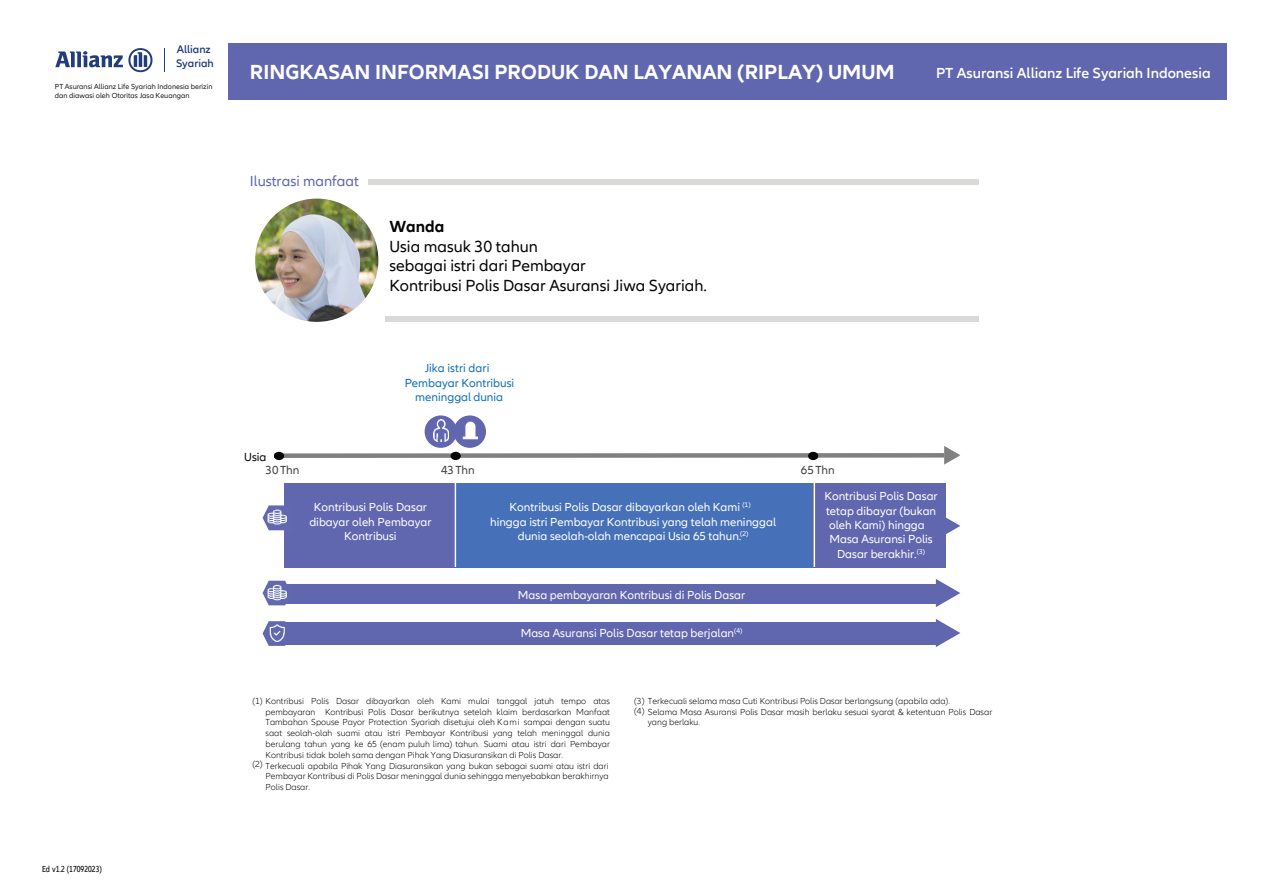
<style>
.page{position:relative;width:1263px;height:893px;background:#fff}
.page>*{position:absolute;margin:0;border:0;box-sizing:border-box;transform-origin:0 0}
.t1{font:700 21px "Allianz Neo";color:#fff}
.t2{font:16.5px/19.8px "Allianz Neo";color:#040503}
.t3{font:700 16.5px "Allianz Neo";color:#040503}
.t4{font:600 15px "Allianz Neo";color:#fff}
.t5{font:15px "Allianz Neo";color:#6067af}
.t6{font:12px/14.4px "Allianz Neo";color:#fff;text-align:center}
.t7{font:12px/14.4px "Allianz Neo";color:#1070b9;text-align:center}
.t8{font:12px "Allianz Neo";color:#404040}
.t9{font:12px "Allianz Neo";color:#040503}
.t10{font:600 11.25px "Allianz Neo";color:#213d7c}
.t11{font:300 9px/10.8px "Allianz Neo";color:#040503}
.t12{font:condensed 9px "Allianz Neo";color:#040503}
.t13{font:7.5px/9px "Allianz Neo";color:#201d1e}
</style>
<div class="page">
<img style="left:255px;top:199px;width:123px;height:123px;border-radius:62px">
<div style="left:368px;top:180px;width:610px;height:5px;background:#dad9d8"></div>
<div style="left:385px;top:316px;width:593px;height:6px;background:#dad9d8"></div>
<div style="left:284px;top:584px;width:652px;height:20px;background:#6067af"></div>
<div style="left:274px;top:453px;width:670px;height:5px;background:#7f807f"></div>
<div style="left:274px;top:452px;width:10px;height:8px;background:#040503;border-radius:50%"></div>
<img style="left:262px;top:580px;width:25px;height:26px">
<div style="left:808px;top:452px;width:10px;height:8px;background:#040503;border-radius:50%"></div>
<div style="left:450px;top:452px;width:11px;height:8px;background:#040503;border-radius:50%"></div>
<div style="left:284px;top:483px;width:172px;height:85px;background:#6067af"></div>
<img style="left:262px;top:505px;width:25px;height:26px">
<div style="left:455px;top:483px;width:358px;height:85px;background:#4671b8"></div>
<div style="left:425px;top:415px;width:32px;height:33px;background:#6067af;border-radius:50%"></div>
<img style="left:433px;top:420px;width:15px;height:21px">
<div style="left:454px;top:415px;width:32px;height:33px;background:#6067af;border-radius:50%"></div>
<img style="left:463px;top:421px;width:15px;height:19px">
<div style="left:284px;top:622px;width:652px;height:23px;background:#6067af"></div>
<svg style="left:263px;top:621px;width:23px;height:25px"></svg>
<img style="left:269px;top:624px;width:17px;height:17px">
<svg style="left:936px;top:619px;width:24px;height:28px"></svg>
<svg style="left:944px;top:446px;width:16px;height:19px"></svg>
<svg style="left:936px;top:579px;width:24px;height:28px"></svg>
<div style="left:813px;top:483px;width:133px;height:85px;background:#6067af"></div>
<svg style="left:946px;top:517px;width:14px;height:17px"></svg>
<hr style="left:455px;top:483px;width:1px;height:84px;background:#fff">
<hr style="left:814px;top:483px;width:1px;height:84px;background:#fff">
<div style="left:228px;top:43px;width:998px;height:56px;background:#6067af"></div>
<svg style="left:55px;top:48px;width:110px;height:25px"></svg>
<p class="t10" style="left:177px;top:43px;width:36px">Allianz</p>
<p class="t10" style="left:176px;top:57px;width:39px">Syariah</p>
<p class="t13" style="left:55px;top:82px;width:159px">PT Asuransi Allianz Life Syariah Indonesia berizin dan diawasi oleh Otoritas Jasa Keuangan</p>
<p class="t13" style="left:131px;top:83px;width:57px">Indonesia berizin</p>
<p class="t12" style="left:42px;top:863px;width:61px">Ed v1.2 (17092023)</p>
<p class="t12" style="left:61px;top:863px;width:25px">9 5 7</p>
<p class="t12" style="left:96px;top:863px;width:5px">2</p>
<h1 class="t1" style="left:250px;top:60px;width:646px">RINGKASAN INFORMASI PRODUK DAN LAYANAN (RIPLAY) UMUM</h1>
<h3 class="t5" style="left:250px;top:172px;width:110px">Ilustrasi manfaat</h3>
<h3 class="t9" style="left:244px;top:450px;width:24px">Usia</h3>
<h2 class="t3" style="left:389px;top:217px;width:56px">Wanda</h2>
<h2 class="t2" style="left:389px;top:237px;width:319px">Usia masuk 30 tahun<br>sebagai istri dari Pembayar<br>Kontribusi Polis Dasar Asuransi Jiwa Syariah.</h2>
<h3 class="t7" style="left:405px;top:361px;width:111px">Jika istri dari<br>Pembayar Kontribusi meninggal dunia</h3>
<h3 class="t8" style="left:266px;top:463px;width:35px">30 Thn</h3>
<h3 class="t8" style="left:441px;top:463px;width:35px">43 Thn</h3>
<h3 class="t8" style="left:801px;top:463px;width:35px">65 Thn</h3>
<h3 class="t4" style="left:936px;top:64px;width:276px">PT Asuransi Allianz Life Syariah Indonesia</h3>
<h3 class="t6" style="left:309px;top:500px;width:124px">Kontribusi Polis Dasar dibayar oleh Pembayar<br>Kontribusi</h3>
<h3 class="t6" style="left:490px;top:500px;width:287px">Kontribusi Polis Dasar dibayarkan oleh Kami <sup>(1)<br></sup>hingga istri Pembayar Kontribusi yang telah meninggal dunia seolah-olah mencapai Usia 65 tahun.<sup>(2)</sup></h3>
<h3 class="t6" style="left:518px;top:588px;width:229px">Masa pembayaran Kontribusi di Polis Dasar</h3>
<h3 class="t6" style="left:521px;top:626px;width:223px">Masa Asuransi Polis Dasar tetap berjalan<sup>(4)</sup></h3>
<h3 class="t6" style="left:824px;top:489px;width:115px">Kontribusi Polis Dasar</h3>
<h3 class="t6" style="left:826px;top:504px;width:112px">tetap dibayar (bukan</h3>
<h3 class="t6" style="left:829px;top:518px;width:97px">oleh Kami) hingga</h3>
<h3 class="t6" style="left:829px;top:533px;width:105px">Masa Asuransi Polis</h3>
<h3 class="t6" style="left:837px;top:547px;width:90px">Dasar berakhir.<sup>(3)</sup></h3>
<p class="t11" style="left:252px;top:696px;width:359px">(1) Kontribusi Polis Dasar dibayarkan oleh Kami mulai tanggal jatuh tempo atas</p>
<p class="t11" style="left:634px;top:696px;width:360px">(3) Terkecuali selama masa Cuti Kontribusi Polis Dasar berlangsung (apabila ada).<br>(4) Selama Masa Asuransi Polis Dasar masih berlaku sesuai syarat &amp; ketentuan Polis Dasar</p>
<p class="t11" style="left:266px;top:706px;width:346px">pembayaran Kontribusi Polis Dasar berikutnya setelah klaim berdasarkan Manfaat Tambahan Spouse Payor Protection Syariah disetujui oleh Kami sampai dengan suatu saat seolah-olah suami atau istri Pembayar Kontribusi yang telah meninggal dunia berulang tahun yang ke 65 (enam puluh lima) tahun. Suami atau istri dari Pembayar Kontribusi tidak boleh sama dengan Pihak Yang Diasuransikan di Polis Dasar.<br>Terkecuali apabila Pihak Yang Diasuransikan yang bukan sebagai suami atau istri dari Pembayar Kontribusi di Polis Dasar meninggal dunia sehingga menyebabkan berakhirnya Polis Dasar.</p>
<p class="t11" style="left:648px;top:717px;width:54px">yang berlaku.</p>
<p class="t11" style="left:252px;top:759px;width:12px">(2)</p>
</div>
